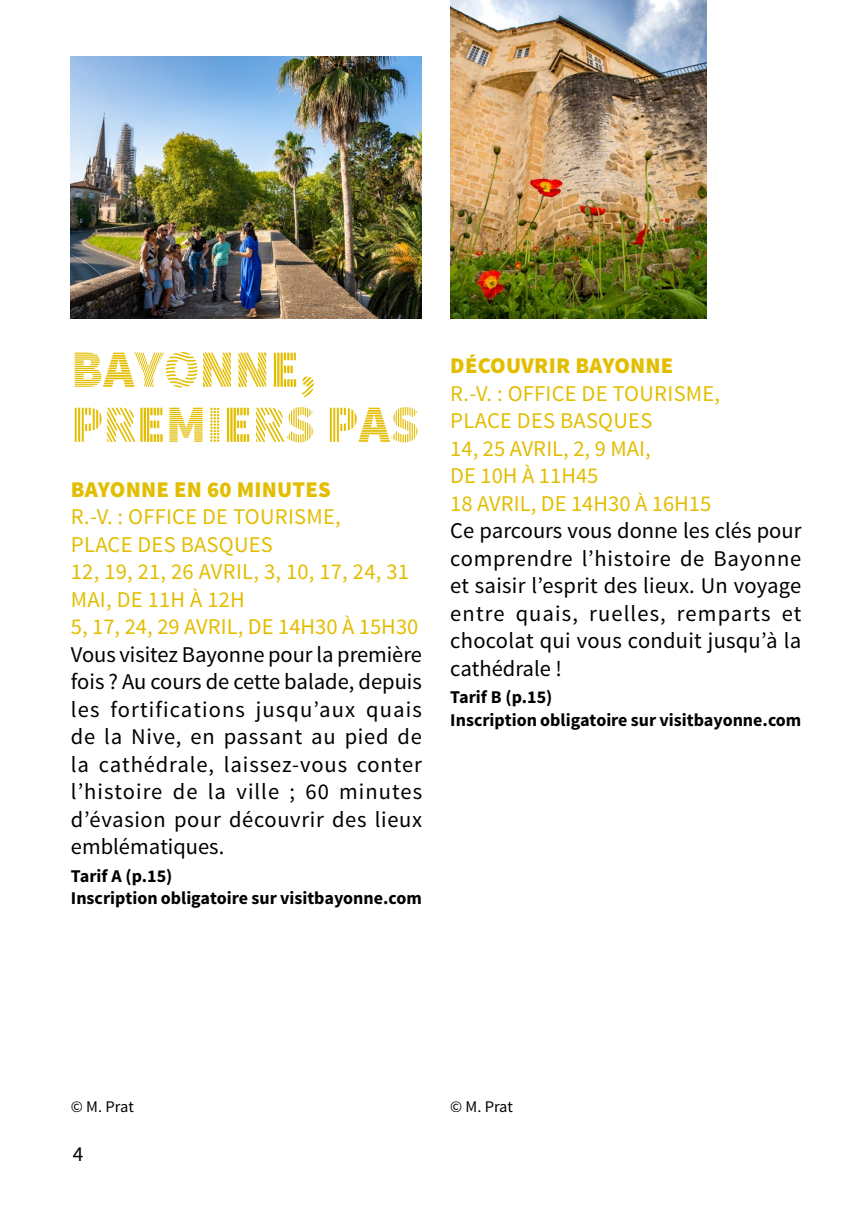
<style>
.page{position:relative;width:851px;height:1205px;background:#fff}
.page>*{position:absolute;margin:0;border:0;box-sizing:border-box;transform-origin:0 0}
.t1{font:52.5px/55px "Source Sans Pro DISPLAY";color:#e3bd00}
.t2{font:22.5px/27.5px "Source Sans Pro";letter-spacing:.03em;color:#000;text-align:justify}
.t3{font:22.5px/27.5px "Source Sans Pro";color:#e3bd00}
.t4{font:900 22.5px "Source Sans Pro";letter-spacing:.01em;color:#e3bd00}
.t5{font:21.25px "Source Sans Pro";color:#000}
.t6{font:700 18px/22.5px "Source Sans Pro";color:#000}
.t7{font:16.25px "Source Sans Pro";color:#000}
</style>
<div class="page">
<img style="left:71px;top:57px;width:351px;height:262px">
<img style="left:450px;top:0;width:256px;height:319px">
<h1 class="t1" style="left:71px;top:343px;width:246px">BAYONNE,<br>PREMIERS</h1>
<h1 class="t1" style="left:326px;top:398px;width:31px">PAS</h1>
<p class="t4" style="left:71px;top:475px;width:55px">BAYONNE</p>
<p class="t4" style="left:174px;top:475px;width:144px">EN 60 MINUTES</p>
<p class="t3" style="left:71px;top:503px;width:188px">R.-V. : Office de tourisme</p>
<p class="t3" style="left:335px;top:503px;width:7px">,</p>
<p class="t3" style="left:71px;top:531px;width:177px;text-indent:110px">Basques<br>12, 19, 21, 26 avril</p>
<p class="t3" style="left:71px;top:531px;width:13px">place</p>
<p class="t3" style="left:137px;top:531px;width:13px">des</p>
<p class="t3" style="left:253px;top:558px;width:157px">, 3, 10, 17, 24, 31</p>
<p class="t3" style="left:71px;top:586px;width:171px">mai, de 11h à 12h<br>5, 17, 24, 29 avril</p>
<p class="t3" style="left:238px;top:613px;width:182px">, de 14h30 à 15h30</p>
<p class="t2" style="left:71px;top:641px;width:352px">Vous visitez Bayonne pour la première fois ? Au cours de cette balade, depuis les fortifications jusqu’aux quais de la Nive, en passant au pied de la cathédrale, laissez-vous conter l’histoire de la ville ; 60 minutes d’évasion pour découvrir des lieux emblématiques.</p>
<p class="t6" style="left:71px;top:865px;width:352px">Tarif A (p.15)<br>Inscription obligatoire sur visitbayonne.com</p>
<p class="t4" style="left:450px;top:351px;width:43px">DÉCOUVR</p>
<p class="t4" style="left:548px;top:351px;width:81px">IR BAYONNE</p>
<p class="t3" style="left:450px;top:380px;width:188px">R.-V. : Office de tourisme</p>
<p class="t3" style="left:714px;top:380px;width:7px">,</p>
<p class="t3" style="left:450px;top:407px;width:13px">place</p>
<p class="t3" style="left:517px;top:407px;width:13px">des</p>
<p class="t3" style="left:560px;top:407px;width:67px">Basques</p>
<p class="t3" style="left:450px;top:435px;width:71px">14, 25 avril</p>
<p class="t3" style="left:450px;top:435px;width:202px;text-indent:113px">, 2, 9 mai, de 10h à 11h45<br>18 avril</p>
<p class="t3" style="left:530px;top:490px;width:182px">, de 14h30 à 16h 15</p>
<p class="t2" style="left:450px;top:517px;width:352px">Ce parcours vous donne les clés pour comprendre l’histoire de Bayonne et saisir l’esprit des lieux. Un voyage entre quais, ruelles, remparts et chocolat qui vous conduit jusqu’à la cathédrale !</p>
<p class="t6" style="left:450px;top:686px;width:352px">Tarif B (p.15)<br>Inscription obligatoire sur visitbayonne.com</p>
<p class="t7" style="left:71px;top:1096px;width:64px">© M. Prat</p>
<p class="t7" style="left:450px;top:1096px;width:64px">© M. Prat</p>
<p class="t5" style="left:73px;top:1140px;width:12px">4</p>
</div>
